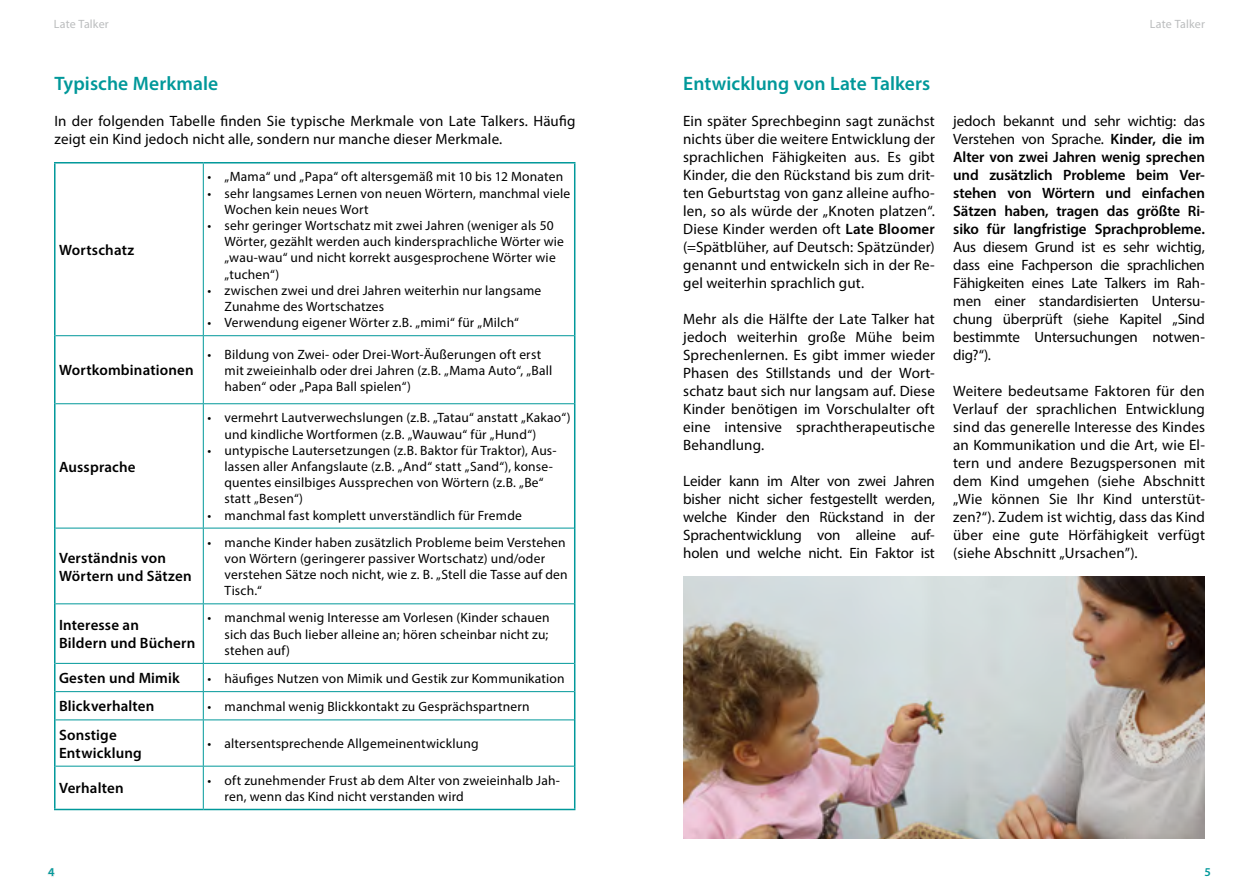
<style>
.page{position:relative;width:1259px;height:893px;background:#fff}
.page>*{position:absolute;margin:0;border:0;box-sizing:border-box;transform-origin:0 0}
.Ueber2{font:600 19.5px "Myriad Pro";letter-spacing:.005em;color:#00989a}
.fliesstext{font:15px/18px "Myriad Pro";letter-spacing:.01em;color:#000;text-align:justify}
.fliesstext-2{font:600 15px/18px "Myriad Pro";letter-spacing:.01em;color:#000}
.t1{font:13.5px/16.2px "Myriad Pro";letter-spacing:.015em;color:#000}
.Ueber1{font:12px "Myriad Pro";letter-spacing:.015em;color:#bbbdbe}
.Seitenzahl_links{font:600 12px "Myriad Pro";color:#00989a}
.Seitenzahl_rechts{font:600 12px "Myriad Pro";color:#00989a}
.s1{font-weight:600}
</style>
<div class="page">
<img style="left:683px;top:576px;width:521px;height:263px">
<hr style="left:54px;top:162px;width:149px;height:2px;background:#00989a">
<hr style="left:54px;top:164px;width:2px;height:172px;background:#00989a">
<hr style="left:203px;top:162px;width:372px;height:2px;background:#00989a">
<hr style="left:574px;top:164px;width:1px;height:172px;background:#00989a">
<hr style="left:54px;top:336px;width:2px;height:68px;background:#00989a">
<hr style="left:574px;top:336px;width:1px;height:68px;background:#00989a">
<hr style="left:54px;top:404px;width:2px;height:124px;background:#00989a">
<hr style="left:574px;top:404px;width:1px;height:124px;background:#00989a">
<hr style="left:54px;top:528px;width:2px;height:76px;background:#00989a">
<hr style="left:574px;top:528px;width:1px;height:76px;background:#00989a">
<hr style="left:54px;top:604px;width:2px;height:59px;background:#00989a">
<hr style="left:574px;top:604px;width:1px;height:59px;background:#00989a">
<hr style="left:54px;top:663px;width:2px;height:29px;background:#00989a">
<hr style="left:54px;top:692px;width:2px;height:28px;background:#00989a">
<svg style="left:574px;top:663px;width:1px;height:57px"></svg>
<hr style="left:54px;top:720px;width:2px;height:46px;background:#00989a">
<hr style="left:574px;top:720px;width:1px;height:46px;background:#00989a">
<hr style="left:54px;top:766px;width:2px;height:43px;background:#00989a">
<hr style="left:574px;top:766px;width:1px;height:43px;background:#00989a">
<hr style="left:54px;top:809px;width:149px;height:1px;background:#00989a">
<hr style="left:203px;top:809px;width:372px;height:1px;background:#00989a">
<hr style="left:203px;top:164px;width:1px;height:171px;background:#00989a">
<hr style="left:56px;top:335px;width:147px;height:1px;background:#00989a">
<hr style="left:203px;top:335px;width:371px;height:1px;background:#00989a">
<hr style="left:203px;top:336px;width:1px;height:67px;background:#00989a">
<hr style="left:56px;top:403px;width:147px;height:1px;background:#00989a">
<hr style="left:203px;top:403px;width:371px;height:1px;background:#00989a">
<hr style="left:203px;top:404px;width:1px;height:124px;background:#00989a">
<hr style="left:56px;top:528px;width:147px;height:1px;background:#00989a">
<hr style="left:203px;top:528px;width:371px;height:1px;background:#00989a">
<hr style="left:203px;top:528px;width:1px;height:75px;background:#00989a">
<hr style="left:56px;top:603px;width:147px;height:1px;background:#00989a">
<hr style="left:203px;top:603px;width:371px;height:1px;background:#00989a">
<hr style="left:203px;top:604px;width:1px;height:59px;background:#00989a">
<hr style="left:56px;top:663px;width:147px;height:1px;background:#00989a">
<hr style="left:203px;top:663px;width:371px;height:1px;background:#00989a">
<hr style="left:56px;top:691px;width:147px;height:1px;background:#00989a">
<hr style="left:203px;top:691px;width:371px;height:1px;background:#00989a">
<svg style="left:203px;top:664px;width:1px;height:55px"></svg>
<hr style="left:56px;top:719px;width:147px;height:1px;background:#00989a">
<hr style="left:203px;top:719px;width:371px;height:1px;background:#00989a">
<hr style="left:203px;top:720px;width:1px;height:46px;background:#00989a">
<hr style="left:56px;top:766px;width:147px;height:1px;background:#00989a">
<hr style="left:203px;top:766px;width:371px;height:1px;background:#00989a">
<hr style="left:203px;top:766px;width:1px;height:43px;background:#00989a">
<svg style="left:48px;top:868px;width:7px;height:9px"></svg>
<p class="Ueber1" style="left:54px;top:17px;width:57px">Late Talker</p>
<p class="Ueber2" style="left:54px;top:71px;width:165px">Typische Merkmale</p>
<p class="fliesstext" style="left:54px;top:112px;width:522px">In der folgenden Tabelle finden Sie typische Merkmale von Late Talkers. Häufig zeigt ein Kind jedoch nicht alle, sondern nur manche dieser Merkmale.</p>
<p class="fliesstext-2" style="left:59px;top:240px;width:77px">Wortschatz</p>
<p class="fliesstext-2" style="left:59px;top:361px;width:136px">Wortkombinationen</p>
<p class="fliesstext-2" style="left:59px;top:457px;width:78px">Aussprache</p>
<p class="fliesstext-2" style="left:59px;top:548px;width:134px">Verständnis von<br>Wörtern und Sätzen</p>
<p class="fliesstext-2" style="left:59px;top:616px;width:81px">Interesse an</p>
<p class="fliesstext-2" style="left:59px;top:634px;width:138px">Bildern und Büchern</p>
<p class="t1" style="left:207px;top:169px;width:357px">• „Mama“ und „Papa“ oft altersgemäß mit 10 bis 12 Monaten</p>
<p class="t1" style="left:225px;top:185px;width:347px;text-indent:-17px">• sehr langsames Lernen von neuen Wörtern, manchmal viele<br>Wochen kein neues Wort</p>
<p class="t1" style="left:225px;top:217px;width:341px;text-indent:-17px">• sehr geringer Wortschatz mit zwei Jahren (weniger als 50<br>Wörter, gezählt werden auch kindersprachliche Wörter wie „wau-wau“ und nicht korrekt ausgesprochene Wörter wie „tuchen“)</p>
<p class="t1" style="left:225px;top:282px;width:318px;text-indent:-17px">• zwischen zwei und drei Jahren weiterhin nur langsame<br>Zunahme des Wortschatzes</p>
<p class="t1" style="left:207px;top:314px;width:313px">• Verwendung eigener Wörter z.B. „mimi“ für „Milch“</p>
<p class="t1" style="left:225px;top:346px;width:329px;text-indent:-17px">• Bildung von Zwei- oder Drei-Wort-Äußerungen oft erst mit zweieinhalb oder drei Jahren (z.B. „Mama Auto“, „Ball haben“ oder „Papa Ball spielen“)</p>
<p class="t1" style="left:225px;top:410px;width:347px;text-indent:-17px">• vermehrt Lautverwechslungen (z.B. „Tatau“ anstatt „Kakao“) und kindliche Wortformen (z.B. „Wauwau“ für „Hund“)</p>
<p class="t1" style="left:225px;top:442px;width:333px;text-indent:-17px">• untypische Lautersetzungen (z.B. Baktor für Traktor), Aus&shy;lassen aller Anfangslaute (z.B. „And“ statt „Sand“), konse&shy;quentes einsilbiges Aussprechen von Wörtern (z.B. „Be“ statt „Besen“)</p>
<p class="t1" style="left:207px;top:507px;width:316px">• manchmal fast komplett unverständlich für Fremde</p>
<p class="t1" style="left:225px;top:534px;width:345px;text-indent:-17px">• manche Kinder haben zusätzlich Probleme beim Verstehen von Wörtern (geringerer passiver Wortschatz) und/oder verstehen Sätze noch nicht, wie z. B. „Stell die Tasse auf den Tisch.“</p>
<p class="t1" style="left:225px;top:610px;width:326px;text-align:justify;text-indent:-17px">• manchmal wenig Interesse am Vorlesen (Kinder schauen sich das Buch lieber alleine an; hören scheinbar nicht zu; stehen auf)</p>
<p class="fliesstext-2" style="left:59px;top:669px;width:122px">Gesten und Mimik</p>
<p class="t1" style="left:207px;top:670px;width:359px">• häufiges Nutzen von Mimik und Gestik zur Kommunikation</p>
<p class="fliesstext-2" style="left:59px;top:697px;width:97px">Blickverhalten</p>
<p class="t1" style="left:207px;top:698px;width:324px">• manchmal wenig Blickkontakt zu Gesprächspartnern</p>
<p class="fliesstext-2" style="left:59px;top:725px;width:59px">Sonstige</p>
<p class="fliesstext-2" style="left:59px;top:743px;width:84px">Entwicklung</p>
<p class="t1" style="left:207px;top:735px;width:273px">• altersentsprechende Allgemeinentwicklung</p>
<p class="fliesstext-2" style="left:59px;top:779px;width:66px">Verhalten</p>
<p class="t1" style="left:225px;top:772px;width:337px;text-indent:-17px">• oft zunehmender Frust ab dem Alter von zweieinhalb Jah&shy;ren, wenn das Kind nicht verstanden wird</p>
<p class="Seitenzahl_links" style="left:48px;top:865px;width:8px">4</p>
<p class="Ueber1" style="left:1149px;top:17px;width:57px">Late Talker</p>
<p class="Ueber2" style="left:683px;top:71px;width:249px">Entwicklung von Late Talkers</p>
<p class="fliesstext" style="left:683px;top:112px;width:253px">Ein später Sprechbeginn sagt zunächst nichts über die weitere Entwicklung der sprachlichen Fähigkeiten aus. Es gibt Kinder, die den Rückstand bis zum drit&shy;ten Geburtstag von ganz alleine aufho&shy;len, so als würde der „Knoten platzen“.<br>Diese Kinder werden oft <span class="s1">Late Bloomer </span>(=Spätblüher, auf Deutsch: Spätzünder) genannt und entwickeln sich in der Re&shy;gel weiterhin sprachlich gut.</p>
<p class="fliesstext" style="left:683px;top:310px;width:253px">Mehr als die Hälfte der Late Talker hat jedoch weiterhin große Mühe beim Sprechenlernen. Es gibt immer wieder Phasen des Stillstands und der Wort&shy;schatz baut sich nur langsam auf. Diese Kinder benötigen im Vorschulalter oft eine intensive sprachtherapeutische Behandlung.</p>
<p class="fliesstext" style="left:683px;top:472px;width:253px">Leider kann im Alter von zwei Jahren bisher nicht sicher festgestellt werden, welche Kinder den Rückstand in der Sprachentwicklung von alleine auf&shy;holen und welche nicht. Ein Faktor ist</p>
<p class="fliesstext" style="left:953px;top:112px;width:253px">jedoch bekannt und sehr wichtig: das Verstehen von Sprache. <span class="s1">Kinder, die im Alter von zwei Jahren wenig sprechen und zusätzlich Probleme beim Ver&shy;stehen von Wörtern und einfachen Sätzen haben, tragen das größte Ri&shy;siko für langfristige Sprachprobleme.<br></span>Aus diesem Grund ist es sehr wichtig, dass eine Fachperson die sprachlichen Fähigkeiten eines Late Talkers im Rah&shy;men einer standardisierten Untersu&shy;chung überprüft (siehe Kapitel „Sind bestimmte Untersuchungen notwen&shy;dig?“).</p>
<p class="fliesstext" style="left:953px;top:382px;width:253px">Weitere bedeutsame Faktoren für den Verlauf der sprachlichen Entwicklung sind das generelle Interesse des Kindes an Kommunikation und die Art, wie El&shy;tern und andere Bezugspersonen mit dem Kind umgehen (siehe Abschnitt „Wie können Sie Ihr Kind unterstüt&shy;zen?“). Zudem ist wichtig, dass das Kind über eine gute Hörfähigkeit verfügt (siehe Abschnitt „Ursachen”).</p>
<p class="Seitenzahl_rechts" style="left:1204px;top:865px;width:8px">5</p>
</div>
